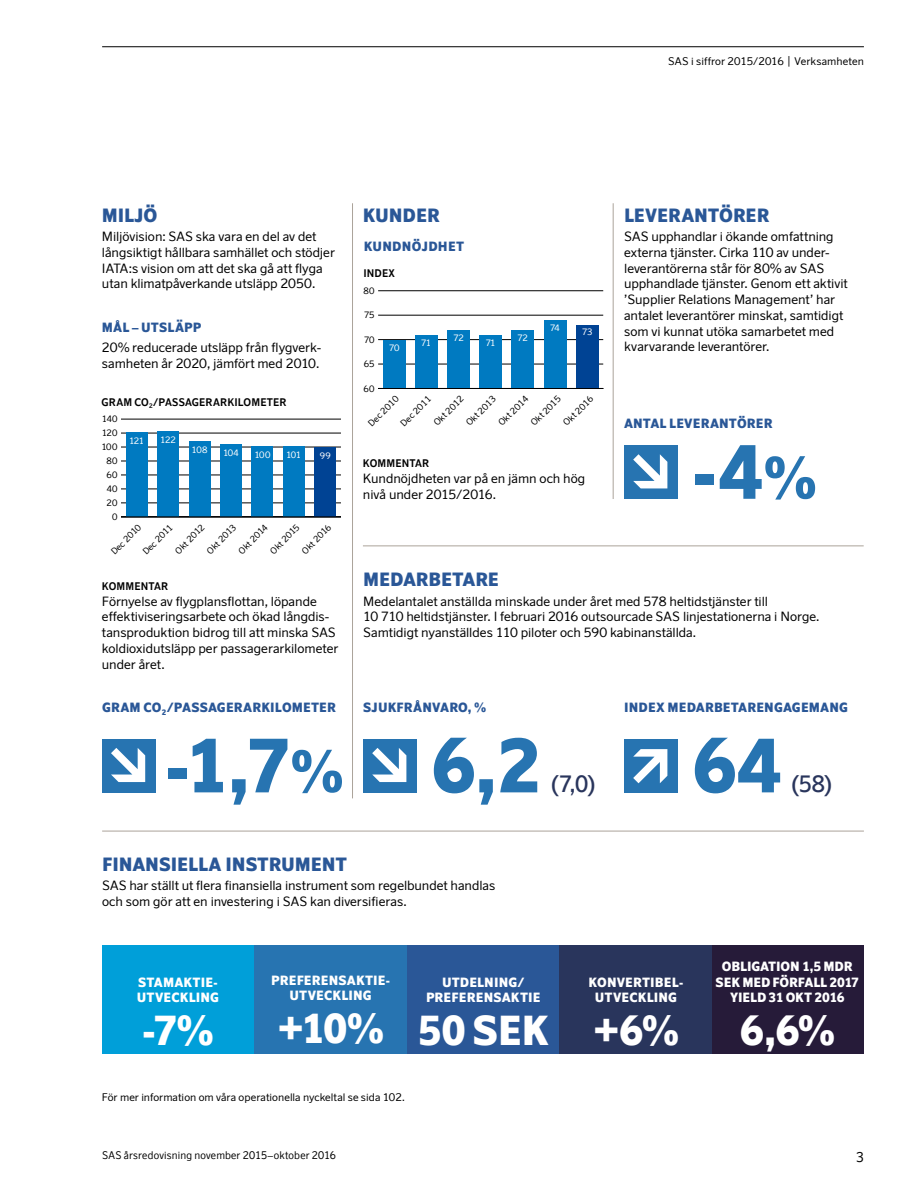
<style>
.page{position:relative;width:915px;height:1191px;background:#fff}
.page>*{position:absolute;margin:0;border:0;box-sizing:border-box;transform-origin:0 0}
.t1{font:900 73.2px "Scandinavian N";color:#2774b1}
.t2{font:900 39.9px "Scandinavian N";letter-spacing:-.015em;color:#fff}
.t3{font:500 22.5px "Scandinavian N";color:#29355c}
.Mellis_1{font:900 18.3px "Scandinavian N";letter-spacing:-.005em;color:#2a5797}
.t4{font:13.5px "Scandinavian N";color:#000}
.t5{font:12.75px/15.8px "Scandinavian NB";color:#000}
.t6{font:900 12.75px/15.3px "Scandinavian N";letter-spacing:.005em;color:#fff;text-align:center}
.t7{font:900 12.75px "Scandinavian N";letter-spacing:.01em;color:#2a5797}
.vinjett_svart{font:10.5px "Scandinavian NB";letter-spacing:.005em;color:#000}
.Diagramrubrik{font:700 10.5px "Scandinavian N";letter-spacing:.01em;color:#000}
.t8{font:10.5px "Scandinavian N";letter-spacing:.015em;color:#000}
.t9{font:8.85px "Scandinavian NB";color:#000001}
.t10{font:8.7px "Scandinavian NB";letter-spacing:.01em;color:#000001}
.t11{font:8.7px "Scandinavian NB";letter-spacing:-.045em;color:#fff}
.s1{font-size:57px}
</style>
<div class="page">
<hr style="left:378px;top:364px;width:225px;height:1px;background:#000001">
<hr style="left:378px;top:339px;width:225px;height:1px;background:#000001">
<hr style="left:378px;top:315px;width:225px;height:1px;background:#000001">
<hr style="left:378px;top:290px;width:225px;height:1px;background:#000001">
<div style="left:383px;top:339px;width:22px;height:49px;background:#007ac1"></div>
<div style="left:415px;top:335px;width:22px;height:53px;background:#007ac1"></div>
<div style="left:447px;top:330px;width:22px;height:58px;background:#007ac1"></div>
<div style="left:479px;top:335px;width:22px;height:53px;background:#007ac1"></div>
<div style="left:511px;top:330px;width:23px;height:58px;background:#007ac1"></div>
<div style="left:543px;top:320px;width:23px;height:68px;background:#007ac1"></div>
<div style="left:575px;top:325px;width:23px;height:63px;background:#004394"></div>
<hr style="left:378px;top:388px;width:225px;height:1px;background:#000001">
<hr style="left:121px;top:502px;width:220px;height:1px;background:#000001">
<hr style="left:121px;top:488px;width:220px;height:1px;background:#000001">
<hr style="left:121px;top:475px;width:220px;height:1px;background:#000001">
<hr style="left:121px;top:461px;width:220px;height:1px;background:#000001">
<hr style="left:121px;top:447px;width:220px;height:1px;background:#000001">
<hr style="left:121px;top:433px;width:220px;height:1px;background:#000001">
<hr style="left:121px;top:419px;width:220px;height:1px;background:#000001">
<div style="left:126px;top:432px;width:22px;height:85px;background:#007ac1"></div>
<div style="left:157px;top:432px;width:22px;height:85px;background:#007ac1"></div>
<div style="left:188px;top:441px;width:22px;height:76px;background:#007ac1"></div>
<div style="left:220px;top:444px;width:22px;height:73px;background:#007ac1"></div>
<div style="left:251px;top:447px;width:22px;height:70px;background:#007ac1"></div>
<div style="left:283px;top:446px;width:22px;height:71px;background:#007ac1"></div>
<div style="left:314px;top:447px;width:22px;height:70px;background:#004394"></div>
<hr style="left:121px;top:516px;width:220px;height:1px;background:#000001">
<hr style="left:102px;top:830px;width:761px;height:1px;background:#aba39a">
<div style="left:711px;top:945px;width:152px;height:109px;background:#261b39"></div>
<div style="left:406px;top:945px;width:152px;height:109px;background:#2a5797"></div>
<div style="left:102px;top:945px;width:152px;height:109px;background:#009fd9"></div>
<div style="left:558px;top:945px;width:153px;height:109px;background:#29355c"></div>
<div style="left:254px;top:945px;width:152px;height:109px;background:#2774b1"></div>
<div style="left:102px;top:739px;width:53px;height:53px;background:#2774b1"></div>
<svg style="left:111px;top:748px;width:34px;height:34px"></svg>
<div style="left:624px;top:739px;width:53px;height:53px;background:#2774b1"></div>
<svg style="left:633px;top:749px;width:34px;height:34px"></svg>
<div style="left:624px;top:445px;width:53px;height:54px;background:#2774b1"></div>
<svg style="left:633px;top:454px;width:34px;height:34px"></svg>
<div style="left:363px;top:739px;width:53px;height:53px;background:#2774b1"></div>
<svg style="left:372px;top:748px;width:34px;height:34px"></svg>
<hr style="left:352px;top:203px;width:1px;height:595px;background:#aba39a">
<hr style="left:612px;top:203px;width:1px;height:296px;background:#aba39a">
<hr style="left:363px;top:545px;width:500px;height:1px;background:#aba39a">
<hr style="left:102px;top:46px;width:761px;height:1px;background:#000">
<p class="vinjett_svart" style="left:668px;top:54px;width:197px">SAS i siffror 2015/2016 | Verksamheten</p>
<p class="Mellis_1" style="left:102px;top:203px;width:57px">MILJÖ</p>
<p class="t5" style="left:102px;top:228px;width:234px">Miljövision: SAS ska vara en del av det långsiktigt hållbara samhället och stödjer IATA:s vision om att det ska gå att flyga utan klimatpåverkande utsläpp 2050.</p>
<p class="t7" style="left:102px;top:319px;width:101px">MÅL – UTSLÄPP</p>
<p class="t5" style="left:102px;top:339px;width:221px">20% reducerade utsläpp från flygverk&shy;samheten år 2020, jämfört med 2010.</p>
<p class="Diagramrubrik" style="left:101px;top:395px;width:186px">GRAM CO<sub>2</sub>/PASSAGERARKILOMETER</p>
<p class="t10" style="left:102px;top:413px;width:17px">140</p>
<p class="t10" style="left:102px;top:427px;width:17px">120</p>
<p class="t10" style="left:101px;top:441px;width:18px">100</p>
<p class="t10" style="left:106px;top:455px;width:12px">80</p>
<p class="t10" style="left:106px;top:469px;width:12px">60</p>
<p class="t10" style="left:107px;top:483px;width:12px">40</p>
<p class="t10" style="left:107px;top:497px;width:12px">20</p>
<p class="t10" style="left:112px;top:511px;width:7px">0</p>
<p class="t11" style="left:129px;top:435px;width:17px">121</p>
<p class="t11" style="left:160px;top:434px;width:17px">122</p>
<p class="t11" style="left:191px;top:444px;width:17px">108</p>
<p class="t11" style="left:223px;top:447px;width:17px">104</p>
<p class="t11" style="left:254px;top:449px;width:18px">100</p>
<p class="t11" style="left:286px;top:449px;width:17px">101</p>
<p class="t11" style="left:320px;top:450px;width:12px">99</p>
<p class="t10" style="left:109px;top:549px;width:40px;rotate:-46deg">Dec 2010</p>
<p class="t10" style="left:173px;top:549px;width:39px;rotate:-46deg">Okt 2012</p>
<p class="t10" style="left:204px;top:549px;width:39px;rotate:-46deg">Okt 2013</p>
<p class="t10" style="left:236px;top:549px;width:39px;rotate:-46deg">Okt 2014</p>
<p class="t10" style="left:267px;top:549px;width:39px;rotate:-46deg">Okt 2015</p>
<p class="t10" style="left:299px;top:549px;width:39px;rotate:-46deg">Okt 2016</p>
<p class="t10" style="left:140px;top:549px;width:40px;rotate:-46deg">Dec 2011</p>
<p class="Diagramrubrik" style="left:102px;top:579px;width:68px">KOMMENTAR</p>
<p class="t5" style="left:102px;top:593px;width:238px">Förnyelse av flygplansflottan, löpande effektiviseringsarbete och ökad långdis&shy;tansproduktion bidrog till att minska SAS koldioxidutsläpp per passagerarkilometer under året.</p>
<p class="t7" style="left:102px;top:699px;width:235px">GRAM CO<sub>2</sub>/PASSAGERARKILOMETER</p>
<p class="t1" style="left:166px;top:719px;width:178px">-1,7<span class="s1">%</span></p>
<p class="Mellis_1" style="left:363px;top:203px;width:78px">KUNDER</p>
<p class="Mellis_1" style="left:624px;top:203px;width:147px">LEVERANTÖRER</p>
<p class="t5" style="left:624px;top:228px;width:225px">SAS upphandlar i ökande omfattning externa tjänster. Cirka 110 av under&shy;leverantörerna står för 80% av SAS upphandlade tjänster. Genom ett aktivit ’Supplier Relations Management’ har antalet leverantörer minskat, samtidigt som vi kunnat utöka samarbetet med kvarvarande leverantörer.</p>
<p class="t7" style="left:363px;top:238px;width:102px">KUNDNÖJDHET</p>
<p class="Diagramrubrik" style="left:363px;top:266px;width:33px">INDEX</p>
<p class="t10" style="left:363px;top:285px;width:12px">80</p>
<p class="t10" style="left:364px;top:310px;width:12px">75</p>
<p class="t11" style="left:550px;top:322px;width:11px">74</p>
<p class="t11" style="left:582px;top:326px;width:12px">73</p>
<p class="t11" style="left:453px;top:332px;width:12px">72</p>
<p class="t11" style="left:517px;top:332px;width:12px">72</p>
<p class="t10" style="left:364px;top:334px;width:12px">70</p>
<p class="t11" style="left:421px;top:337px;width:11px">71</p>
<p class="t11" style="left:485px;top:337px;width:11px">71</p>
<p class="t11" style="left:389px;top:342px;width:12px">70</p>
<p class="t10" style="left:364px;top:358px;width:12px">65</p>
<p class="t10" style="left:363px;top:383px;width:12px">60</p>
<p class="t9" style="left:365px;top:421px;width:41px;rotate:-45deg">Dec 2010</p>
<p class="t9" style="left:431px;top:420px;width:40px;rotate:-45deg">Okt 2012</p>
<p class="t9" style="left:463px;top:420px;width:40px;rotate:-45deg">Okt 2013</p>
<p class="t9" style="left:495px;top:420px;width:40px;rotate:-45deg">Okt 2014</p>
<p class="t9" style="left:528px;top:420px;width:40px;rotate:-45deg">Okt 2015</p>
<p class="t9" style="left:560px;top:420px;width:40px;rotate:-45deg">Okt 2016</p>
<p class="t9" style="left:398px;top:421px;width:41px;rotate:-45deg">Dec 2011</p>
<p class="Diagramrubrik" style="left:363px;top:457px;width:68px">KOMMENTAR</p>
<p class="t5" style="left:363px;top:470px;width:224px">Kundnöjdheten var på en jämn och hög nivå under 2015/2016.</p>
<p class="t7" style="left:624px;top:415px;width:150px">ANTAL LEVERANTÖRER</p>
<p class="t1" style="left:692px;top:425px;width:125px">-4<span class="s1">%</span></p>
<p class="Mellis_1" style="left:363px;top:568px;width:137px">MEDARBETARE</p>
<p class="t5" style="left:363px;top:593px;width:457px">Medelantalet anställda minskade under året med 578 heltidstjänster till<br>10 710 heltidstjänster. I februari 2016 outsourcade SAS linjestationerna i Norge.<br>Samtidigt nyanställdes 110 piloter och 590 kabinanställda.</p>
<p class="t7" style="left:363px;top:699px;width:124px">SJUKFRÅNVARO, %</p>
<p class="t1" style="left:431px;top:719px;width:112px">6,2</p>
<p class="t3" style="left:551px;top:770px;width:46px">(7,0)</p>
<p class="t7" style="left:624px;top:699px;width:225px">INDEX MEDARBETARENGAGEMANG</p>
<p class="t1" style="left:692px;top:719px;width:91px">64</p>
<p class="t3" style="left:791px;top:770px;width:42px">(58)</p>
<p class="Mellis_1" style="left:102px;top:852px;width:246px">FINANSIELLA INSTRUMENT</p>
<p class="t5" style="left:102px;top:877px;width:395px">SAS har ställt ut flera finansiella instrument som regelbundet handlas och som gör att en investering i SAS kan diversifieras.</p>
<p class="t6" style="left:137px;top:974px;width:83px;text-align:left">STAMAKTIE-<br>UTVECKLING</p>
<p class="t2" style="left:142px;top:1004px;width:72px">-7%</p>
<p class="t6" style="left:271px;top:972px;width:120px">PREFERENSAKTIE-<br>UTVECKLING</p>
<p class="t2" style="left:277px;top:1003px;width:108px">+10%</p>
<p class="t6" style="left:442px;top:974px;width:84px">UTDELNING/</p>
<p class="t6" style="left:426px;top:989px;width:116px">PREFERENSAKTIE</p>
<p class="t2" style="left:417px;top:1004px;width:133px">50 SEK</p>
<p class="vinjett_svart" style="left:102px;top:1091px;width:304px">För mer information om våra operationella nyckeltal se sida 102.</p>
<p class="t6" style="left:588px;top:974px;width:96px">KONVERTIBEL-<br>UTVECKLING</p>
<p class="t2" style="left:593px;top:1004px;width:87px">+6%</p>
<p class="t6" style="left:715px;top:959px;width:145px">OBLIGATION 1,5 MDR<br>SEK MED FÖRFALL 2017<br>YIELD 31 OKT 2016</p>
<p class="t2" style="left:739px;top:1004px;width:96px">6,6%</p>
<p class="t8" style="left:102px;top:1148px;width:235px">SAS årsredovisning november 2015–oktober 2016</p>
<p class="t4" style="left:855px;top:1148px;width:9px">3</p>
</div>
